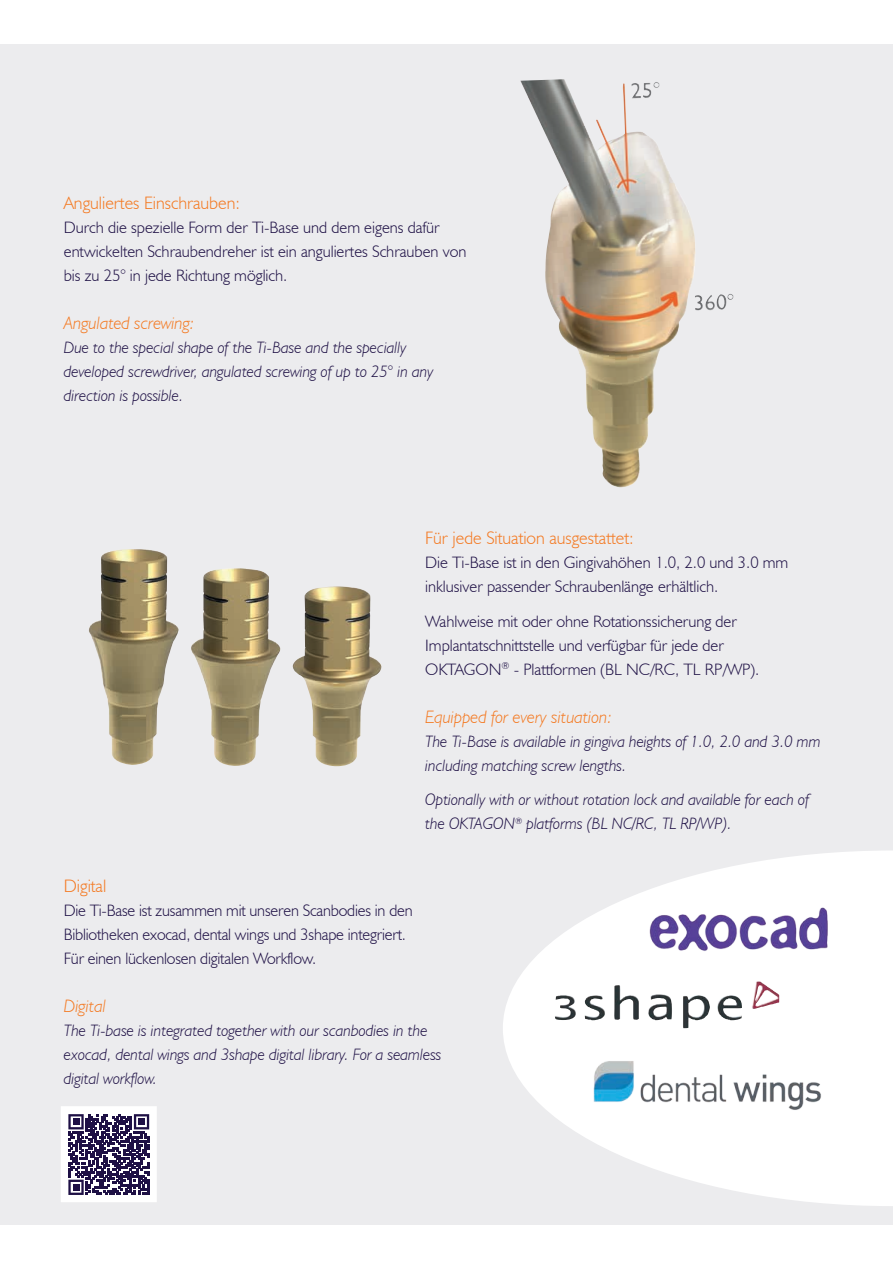
<style>
.page{position:relative;width:893px;height:1263px;background:#fff}
.page>*{position:absolute;margin:0;border:0;box-sizing:border-box;transform-origin:0 0}
.t1{font:300 18px "Humanist 521 BT";color:#f47921}
.t2{font:italic 300 18px "Humanist 521 BT";color:#f47921}
.t3{font:300 16.5px/24px "Humanist 521 BT";color:#1e1045}
.t4{font:italic 300 16.5px/24px "Humanist 521 BT";color:#1e1045}
</style>
<div class="page">
<div style="left:0;top:45px;width:893px;height:1180px;background:#ececee"></div>
<img style="left:89px;top:549px;width:90px;height:216px">
<img style="left:292px;top:586px;width:90px;height:181px">
<img style="left:191px;top:568px;width:90px;height:198px">
<svg style="left:503px;top:851px;width:390px;height:355px;fill:#fff"></svg>
<img style="left:649px;top:906px;width:196px;height:47px">
<img style="left:614px;top:981px;width:165px;height:39px">
<img style="left:592px;top:1059px;width:230px;height:54px">
<img style="left:520px;top:79px;width:213px;height:409px">
<div style="left:64px;top:1109px;width:90px;height:90px;background:linear-gradient(to right,#fff,#fff)"></div>
<svg style="left:68px;top:1114px;width:81px;height:81px;background:#645b7f"></svg>
<div style="left:61px;top:1106px;width:96px;height:96px;border:6px solid #fff"></div>
<p class="t1" style="left:64px;top:192px;width:178px">Anguliertes Einschrauben:</p>
<p class="t3" style="left:64px;top:215px;width:404px">Durch die spezielle Form der Ti-Base und dem eigens dafür entwickelten Schraubendreher ist ein anguliertes Schrauben von bis zu 25° in jede Richtung möglich.</p>
<p class="t2" style="left:64px;top:312px;width:132px">Angulated screwing:</p>
<p class="t4" style="left:64px;top:335px;width:371px">Due to the special shape of the Ti-Base and the specially developed screwdriver, angulated screwing of up to 25° in any direction is possible.</p>
<p class="t1" style="left:425px;top:527px;width:210px">Für jede Situation ausgestattet:</p>
<p class="t3" style="left:425px;top:550px;width:365px">Die Ti-Base ist in den Gingivahöhen 1.0, 2.0 und 3.0 mm inklusiver passender Schraubenlänge erhältlich.</p>
<p class="t3" style="left:425px;top:609px;width:336px">Wahlweise mit oder ohne Rotationssicherung der<br>I mplantatschnittstelle und verfügbar für jede der<br>OKTAGON<sup>®</sup> - Plattformen (BL NC/RC, TL RP/WP).</p>
<p class="t2" style="left:425px;top:705px;width:188px">Equipped for every situation:</p>
<p class="t4" style="left:425px;top:729px;width:397px">The Ti-Base is available in gingiva heights of 1.0, 2.0 and 3.0 mm including matching screw lengths.</p>
<p class="t4" style="left:425px;top:787px;width:385px">Optionally with or without rotation lock and available for each of the Oktag</p>
<p class="t4" style="left:493px;top:811px;width:240px">on <sup>®</sup> platforms (BL NC/RC, TL RP/WP).</p>
<p class="t1" style="left:64px;top:875px;width:44px">Digital</p>
<p class="t3" style="left:64px;top:898px;width:350px">Die Ti-Base ist zusammen mit unseren Scanbodies in den<br>Bibliotheken exocad, dental wings und 3shape integriert.<br>Für einen lückenlosen digitalen Workflow.</p>
<p class="t2" style="left:64px;top:995px;width:44px">Digital</p>
<p class="t4" style="left:64px;top:1018px;width:379px">The Ti-base is integrated together with our scanbodies in the exocad, dental wings and 3shape digital library. For a seamless digital workflow.</p>
</div>
